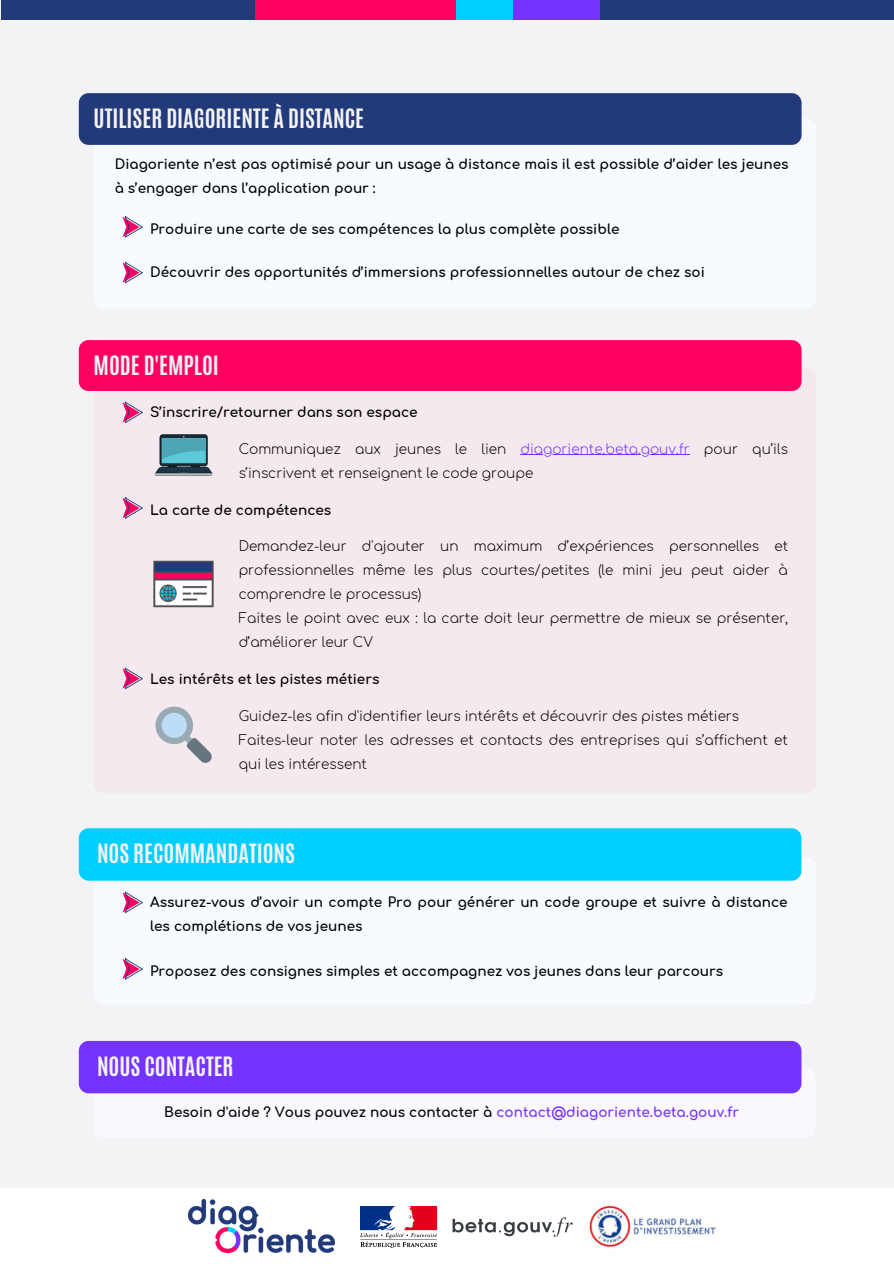
<style>
.page{position:relative;width:894px;height:1264px;background:#fff}
.page>*{position:absolute;margin:0;border:0;box-sizing:border-box;transform-origin:0 0}
.t1{font:700 22.2px "Antonio";color:#f3f2f4}
.t2{font:700 13.65px/24px "Comfortaa";color:#000}
.t3{font:300 13.65px/24px "Comfortaa";color:#000}
.s1{color:#7533ff}
</style>
<div class="page">
<div style="left:0;top:0;width:893px;height:1187px;background:#f3f2f4"></div>
<img style="left:579px;top:1187px;width:151px;height:61px">
<div style="left:94px;top:119px;width:721px;height:189px;background:#f7fbff;border-radius:10px"></div>
<svg style="left:122px;top:216px;width:21px;height:22px"></svg>
<svg style="left:122px;top:262px;width:21px;height:21px"></svg>
<div style="left:79px;top:93px;width:722px;height:52px;background:#223a7a;border-radius:10px"></div>
<div style="left:94px;top:367px;width:721px;height:426px;background:#f4e9ee;border-radius:10px"></div>
<hr style="left:520px;top:454px;width:169px;height:1px;background:#7533ff">
<svg style="left:122px;top:401px;width:21px;height:22px"></svg>
<svg style="left:122px;top:497px;width:21px;height:21px"></svg>
<div style="left:79px;top:340px;width:722px;height:51px;background:#ff0060;border-radius:10px"></div>
<svg style="left:122px;top:667px;width:21px;height:22px"></svg>
<svg style="left:155px;top:434px;width:58px;height:42px;background:#5f909b"></svg>
<img style="left:153px;top:560px;width:61px;height:48px">
<svg style="left:155px;top:706px;width:57px;height:57px"></svg>
<div style="left:94px;top:857px;width:721px;height:147px;background:#f7fbff;border-radius:10px"></div>
<svg style="left:122px;top:891px;width:21px;height:22px"></svg>
<svg style="left:122px;top:958px;width:21px;height:21px"></svg>
<div style="left:79px;top:828px;width:722px;height:52px;background:#00cfff;border-radius:10px"></div>
<img style="left:360px;top:1206px;width:212px;height:41px">
<img style="left:188px;top:1199px;width:147px;height:53px">
<div style="left:94px;top:1067px;width:721px;height:71px;background:#faf7ff;border-radius:10px"></div>
<div style="left:79px;top:1040px;width:722px;height:53px;background:#7533ff;border-radius:10px"></div>
<div style="left:1px;top:0;width:892px;height:20px;background:#223a7a"></div>
<div style="left:255px;top:0;width:204px;height:20px;background:#ff0060"></div>
<div style="left:456px;top:0;width:57px;height:20px;background:#00cfff"></div>
<div style="left:513px;top:0;width:87px;height:20px;background:#7533ff"></div>
<h1 class="t1" style="left:94px;top:102px;width:272px">UTILISER DIAGORIENTE À DISTANCE</h1>
<p class="t2" style="left:115px;top:152px;width:675px">Diagoriente n’est pas optimisé pour un usage à distance mais il est possible d’aider les jeunes à s’engager dans l’application pour :</p>
<p class="t2" style="left:150px;top:217px;width:471px">Produire une carte de ses compétences la plus complète possible</p>
<p class="t2" style="left:150px;top:260px;width:556px">Découvrir des opportunités d’immersions professionnelles autour de chez soi</p>
<h1 class="t1" style="left:94px;top:350px;width:127px">MODE D'EMPLOI</h1>
<p class="t2" style="left:150px;top:400px;width:269px">S’inscrire/retourner dans son espace</p>
<p class="t3" style="left:238px;top:437px;width:550px">Communiquez aux jeunes le lien <span class="s1">diagoriente.beta.gouv.fr</span> pour qu’ils s’inscrivent et renseignent le code groupe</p>
<p class="t2" style="left:150px;top:498px;width:183px">La carte de compétences</p>
<p class="t3" style="left:238px;top:535px;width:551px">Demandez-leur d'ajouter un maximum d’expériences personnelles et professionnelles même les plus courtes/petites (le mini jeu peut aider à comprendre le processus)<br>Faites le point avec eux : la carte doit leur permettre de mieux se présenter, d’améliorer leur CV</p>
<p class="t2" style="left:150px;top:668px;width:231px">Les intérêts et les pistes métiers</p>
<p class="t3" style="left:238px;top:704px;width:550px">Guidez-les afin d'identifier leurs intérêts et découvrir des pistes métiers<br>Faites-leur noter les adresses et contacts des entreprises qui s’affichent et qui les intéressent</p>
<h1 class="t1" style="left:97px;top:837px;width:199px">NOS RECOMMANDATIONS</h1>
<p class="t2" style="left:150px;top:890px;width:639px">Assurez-vous d’avoir un compte Pro pour générer un code groupe et suivre à distance les complétions de vos jeunes</p>
<p class="t2" style="left:150px;top:959px;width:574px">Proposez des consignes simples et accompagnez vos jeunes dans leur parcours</p>
<h1 class="t1" style="left:97px;top:1050px;width:138px">NOUS CONTACTER</h1>
<p class="t2" style="left:164px;top:1100px;width:576px">Besoin d'aide ? Vous pouvez nous contacter à <span class="s1">contact@diagoriente.beta.gouv.fr</span></p>
</div>
